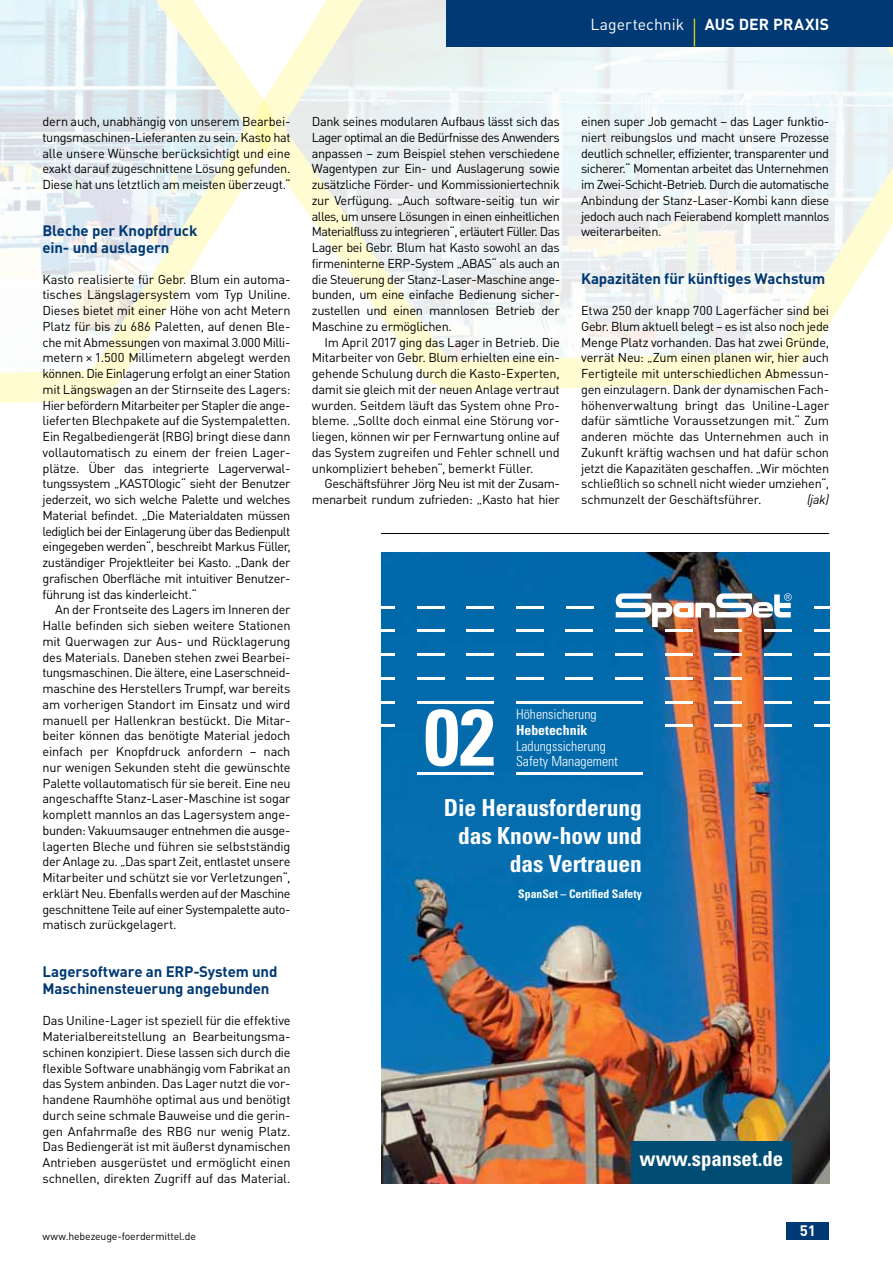
<style>
.page{position:relative;width:893px;height:1263px;background:#fff}
.page>*{position:absolute;margin:0;border:0;box-sizing:border-box;transform-origin:0 0}
.t1{font:700 condensed 23.4px/28.2px "Univers";color:#fff;text-align:right}
.t2{font:700 condensed 20.85px "Univers";color:#fff}
.t3{font:15.75px "DIN";letter-spacing:.005em;color:#fff}
.t4{font:700 15px/16.5px "DIN";letter-spacing:-.01em;color:#003974}
.t5{font:700 15px "DIN";color:#fff}
.t6{font:300 condensed 13.8px/15.8px "Univers";color:#fff}
.t7{font:700 condensed 13.8px "Univers";color:#fff}
.t8{font:12.75px/15.8px "DIN Pro";letter-spacing:-.02em;color:#000;text-align:justify}
.t9{font:italic 12.75px "DIN";color:#000}
.t10{font:700 condensed 11.7px "Univers";color:#fff}
.t11{font:10.5px "DIN";letter-spacing:-.015em;color:#000}
.s1{font-size:32.4px;color:#fff200}
.s2{font-weight:700}
</style>
<div class="page">
<svg style="left:0;top:0;width:247px;height:403px"></svg>
<svg style="left:247px;top:0;width:646px;height:391px"></svg>
<img style="left:381px;top:552px;width:448px;height:631px">
<div style="left:631px;top:1141px;width:161px;height:42px;background:#004c73"></div>
<hr style="left:615px;top:630px;width:27px;height:2px;background:#fff">
<hr style="left:417px;top:606px;width:27px;height:2px;background:#fff">
<hr style="left:615px;top:653px;width:27px;height:3px;background:#fff">
<hr style="left:615px;top:677px;width:27px;height:2px;background:#fff">
<hr style="left:516px;top:653px;width:27px;height:3px;background:#fff">
<hr style="left:516px;top:677px;width:27px;height:2px;background:#fff">
<hr style="left:516px;top:630px;width:27px;height:2px;background:#fff">
<hr style="left:417px;top:653px;width:27px;height:3px;background:#fff">
<hr style="left:417px;top:677px;width:27px;height:2px;background:#fff">
<hr style="left:417px;top:630px;width:27px;height:2px;background:#fff">
<hr style="left:566px;top:630px;width:27px;height:2px;background:#fff">
<hr style="left:566px;top:653px;width:27px;height:3px;background:#fff">
<hr style="left:566px;top:677px;width:27px;height:2px;background:#fff">
<hr style="left:467px;top:653px;width:27px;height:3px;background:#fff">
<hr style="left:467px;top:677px;width:27px;height:2px;background:#fff">
<hr style="left:467px;top:630px;width:27px;height:2px;background:#fff">
<svg style="left:381px;top:606px;width:14px;height:2px"></svg>
<svg style="left:814px;top:606px;width:15px;height:2px"></svg>
<svg style="left:381px;top:630px;width:14px;height:2px"></svg>
<svg style="left:814px;top:630px;width:15px;height:2px"></svg>
<hr style="left:381px;top:653px;width:14px;height:3px;background:#fff">
<hr style="left:665px;top:653px;width:27px;height:3px;background:#fff">
<hr style="left:665px;top:701px;width:27px;height:2px;background:#fff">
<hr style="left:715px;top:653px;width:27px;height:3px;background:#fff">
<hr style="left:715px;top:701px;width:27px;height:2px;background:#fff">
<hr style="left:764px;top:653px;width:28px;height:3px;background:#fff">
<hr style="left:764px;top:701px;width:28px;height:2px;background:#fff">
<hr style="left:814px;top:653px;width:15px;height:3px;background:#fff">
<svg style="left:381px;top:677px;width:14px;height:2px"></svg>
<hr style="left:665px;top:677px;width:27px;height:2px;background:#fff">
<hr style="left:665px;top:725px;width:27px;height:2px;background:#fff">
<hr style="left:715px;top:677px;width:27px;height:2px;background:#fff">
<hr style="left:715px;top:725px;width:27px;height:2px;background:#fff">
<hr style="left:764px;top:677px;width:28px;height:2px;background:#fff">
<hr style="left:764px;top:725px;width:28px;height:2px;background:#fff">
<svg style="left:814px;top:677px;width:15px;height:2px"></svg>
<svg style="left:381px;top:701px;width:14px;height:2px"></svg>
<hr style="left:665px;top:630px;width:27px;height:2px;background:#fff">
<hr style="left:467px;top:606px;width:27px;height:2px;background:#fff">
<hr style="left:715px;top:630px;width:27px;height:2px;background:#fff">
<hr style="left:517px;top:606px;width:27px;height:2px;background:#fff">
<hr style="left:764px;top:630px;width:28px;height:2px;background:#fff">
<hr style="left:566px;top:606px;width:28px;height:2px;background:#fff">
<svg style="left:814px;top:701px;width:15px;height:2px"></svg>
<svg style="left:381px;top:725px;width:14px;height:2px"></svg>
<svg style="left:814px;top:725px;width:15px;height:2px"></svg>
<img style="left:616px;top:593px;width:176px;height:34px">
<hr style="left:417px;top:701px;width:77px;height:2px;background:#fff">
<hr style="left:417px;top:772px;width:77px;height:2px;background:#fff">
<svg style="left:426px;top:709px;width:68px;height:57px"></svg>
<hr style="left:516px;top:701px;width:126px;height:2px;background:#fff">
<hr style="left:516px;top:772px;width:126px;height:2px;background:#fff">
<hr style="left:381px;top:533px;width:448px;height:1px;background:#000">
<div style="left:787px;top:1222px;width:42px;height:17px;background:#003974"></div>
<div style="left:446px;top:0;width:447px;height:47px;background:#003974"></div>
<p class="t3" style="left:590px;top:15px;width:239px">Lagertechnik <span class="s1">|</span> <span class="s2">Aus der Praxis</span></p>
<p class="t8" style="left:43px;top:113px;width:250px;text-align:left">dern auch, unabhängig von unserem Bearbei&shy;tungsmaschinen-Lieferanten zu sein. Kasto hat alle unsere Wünsche berücksichtigt und eine exakt darauf zugeschnittene Lösung gefunden.<br>Diese hat uns letztlich am meisten überzeugt.“</p>
<p class="t4" style="left:43px;top:222px;width:156px">Bleche per Knopfdruck ein- und auslagern</p>
<p class="t8" style="left:43px;top:271px;width:250px;text-align:left">Kasto realisierte für Gebr. Blum ein automa&shy;tisches Längslagersystem vom Typ Uniline.<br>Dieses bietet mit einer Höhe von acht Metern Platz für bis zu 686 Paletten, auf denen Ble&shy;che mit Abmessungen von maximal 3.000 Milli&shy;metern × 1.500 Millimetern abgelegt werden können. Die Einlagerung erfolgt an einer Station mit Längswagen an der Stirnseite des Lagers:<br>Hier befördern Mitarbeiter per Stapler die ange&shy;lieferten Blechpakete auf die Systempaletten.<br>Ein Regalbediengerät (RBG) bringt diese dann vollautomatisch zu einem der freien Lager&shy;plätze. Über das integrierte Lagerverwal&shy;tungssystem „KASTOlogic“ sieht der Benutzer jederzeit, wo sich welche Palette und welches Material befindet. „Die Materialdaten müssen lediglich bei der Einlagerung über das Bedienpult eingegeben werden“, beschreibt Markus Füller, zuständiger Projektleiter bei Kasto. „Dank der grafischen Oberfläche mit intuitiver Benutzer&shy;führung ist das kinderleicht.“</p>
<p class="t8" style="left:43px;top:601px;width:250px;text-indent:13px">An der Frontseite des Lagers im Inneren der Halle befinden sich sieben weitere Stationen mit Querwagen zur Aus- und Rücklagerung des Materials. Daneben stehen zwei Bearbei&shy;tungsmaschinen. Die ältere, eine Laserschneid&shy;maschine des Herstellers Trumpf, war bereits am vorherigen Standort im Einsatz und wird manuell per Hallenkran bestückt. Die Mitar&shy;beiter können das benötigte Material jedoch einfach per Knopfdruck anfordern – nach nur wenigen Sekunden steht die gewünschte Palette vollautomatisch für sie bereit. Eine neu angeschaffte Stanz-Laser-Maschine ist sogar komplett mannlos an das Lagersystem ange&shy;bunden: Vakuumsauger entnehmen die ausge&shy;lagerten Bleche und führen sie selbstständig der Anlage zu. „Das spart Zeit, entlastet unsere Mitarbeiter und schützt sie vor Verletzungen“, erklärt Neu. Ebenfalls werden auf der Maschine geschnittene Teile auf einer Systempalette auto&shy;matisch zurückgelagert.</p>
<p class="t4" style="left:43px;top:962px;width:236px;line-height:17.2px">Lagersoftware an ER P-System und<br>Maschinensteuerung angebunden</p>
<p class="t8" style="left:43px;top:1012px;width:250px">Das Uniline-Lager ist speziell für die effektive Materialbereitstellung an Bearbeitungsma&shy;schinen konzipiert. Diese lassen sich durch die flexible Software unabhängig vom Fabrikat an das System anbinden. Das Lager nutzt die vor&shy;handene Raumhöhe optimal aus und benötigt durch seine schmale Bauweise und die gerin&shy;gen Anfahrmaße des RBG nur wenig Platz.<br>Das Bediengerät ist mit äußerst dynamischen Antrieben ausgerüstet und ermöglicht einen schnellen, direkten Zugriff auf das Material.</p>
<p class="t11" style="left:43px;top:1230px;width:155px">www.hebezeuge-foerdermittel.de</p>
<p class="t8" style="left:312px;top:113px;width:250px">Dank seines modularen Aufbaus lässt sich das Lager optimal an die Bedürfnisse des Anwenders anpassen – zum Beispiel stehen verschiedene Wagentypen zur Ein- und Auslagerung sowie zusätzliche Förder- und Kommissioniertechnik zur Verfügung. „Auch software-seitig tun wir alles, um unsere Lösungen in einen einheitlichen Materialfluss zu integrieren“, erläutert Füller. Das Lager bei Gebr. Blum hat Kasto sowohl an das firmeninterne ERP-System „ABAS“ als auch an die Steuerung der Stanz-Laser-Maschine ange&shy;bunden, um eine einfache Bedienung sicher&shy;zustellen und einen mannlosen Betrieb der Maschine zu ermöglichen.</p>
<p class="t8" style="left:312px;top:334px;width:250px;text-indent:13px">Im April 2017 ging das Lager in Betrieb. Die Mitarbeiter von Gebr. Blum erhielten eine ein&shy;gehende Schulung durch die Kasto-Experten, damit sie gleich mit der neuen Anlage vertraut wurden. Seitdem läuft das System ohne Pro&shy;bleme. „Sollte doch einmal eine Störung vor&shy;liegen, können wir per Fernwartung online auf das System zugreifen und Fehler schnell und unkompliziert beheben“, bemerkt Füller.</p>
<p class="t8" style="left:312px;top:475px;width:250px;text-align:right">Geschäftsführer Jörg Neu ist mit der Zusam&shy;menarbeit rundum zufrieden: „Kasto hat hier</p>
<p class="t8" style="left:581px;top:113px;width:250px">einen super Job gemacht – das Lager funktio&shy;niert reibungslos und macht unsere Prozesse deutlich schneller, effizienter, transparenter und sicherer.“ Momentan arbeitet das Unternehmen im Zwei-Schicht-Betrieb. Durch die automatische Anbindung der Stanz-Laser-Kombi kann diese jedoch auch nach Feierabend komplett mannlos weiterarbeiten.</p>
<p class="t4" style="left:581px;top:269px;width:245px">Kapazitäten für künftiges Wachstum</p>
<p class="t8" style="left:581px;top:302px;width:250px;text-align:left">Etwa 250 der knapp 700 Lagerfächer sind bei Gebr. Blum aktuell belegt – es ist also noch jede Menge Platz vorhanden. Das hat zwei Gründe, verrät Neu: „Zum einen planen wir, hier auch Fertigteile mit unterschiedlichen Abmessun&shy;gen einzulagern. Dank der dynamischen Fach&shy;höhenverwaltung bringt das Uniline-Lager dafür sämtliche Voraussetzungen mit.“ Zum anderen möchte das Unternehmen auch in Zukunft kräftig wachsen und hat dafür schon jetzt die Kapazitäten geschaffen. „Wir möchten schließlich so schnell nicht wieder umziehen“, schmunzelt der Geschäftsführer.</p>
<p class="t9" style="left:807px;top:492px;width:24px">(jak)</p>
<p class="t6" style="left:516px;top:706px;width:82px">Höhensicherung</p>
<p class="t7" style="left:516px;top:721px;width:73px">Hebetechnik</p>
<p class="t6" style="left:516px;top:738px;width:104px">Ladungssicherung<br>Safety Management</p>
<h1 class="t1" style="left:444px;top:793px;width:200px">Die Herausforderung das Know-how und das Vertrauen</h1>
<p class="t10" style="left:518px;top:887px;width:125px">SpanSet – Certified Safety</p>
<h2 class="t2" style="left:639px;top:1145px;width:145px">www.spanset.de</h2>
<p class="t5" style="left:800px;top:1221px;width:18px">51</p>
</div>
